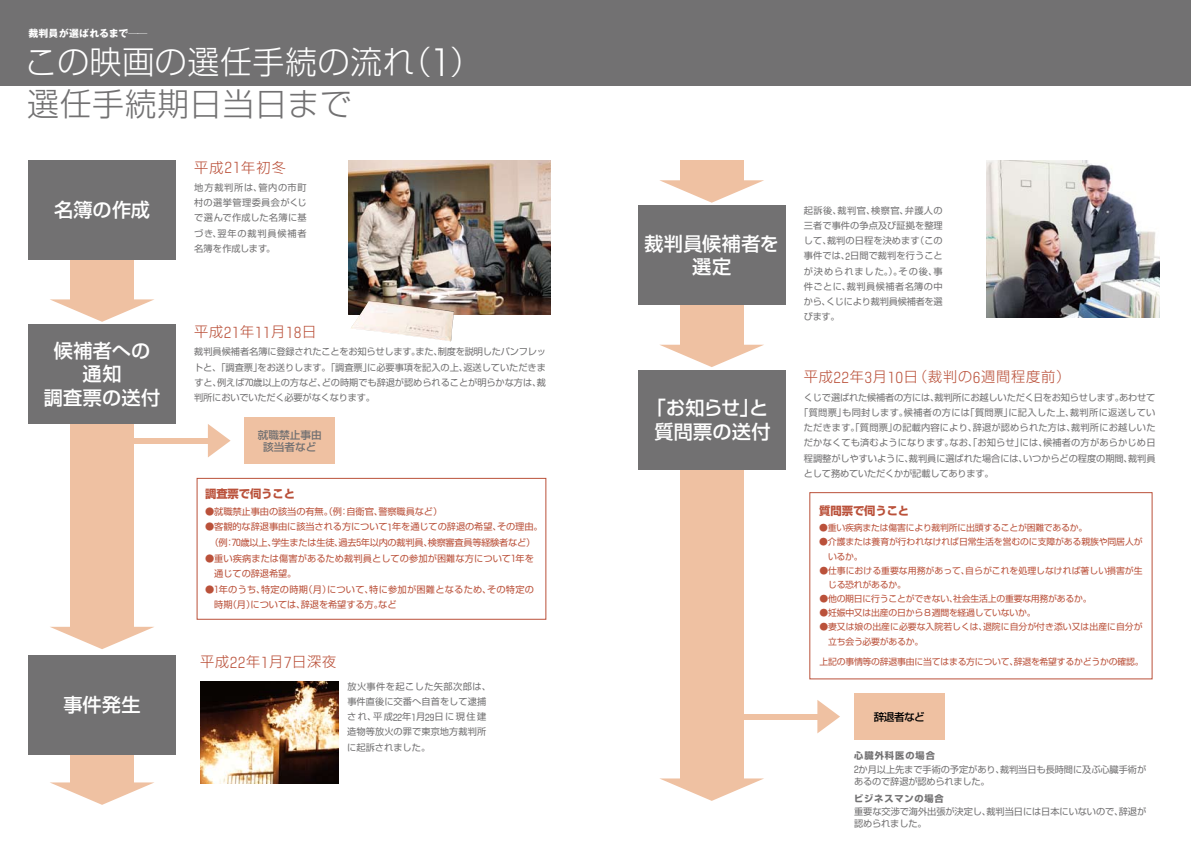
<style>
.page{position:relative;width:1191px;height:842px;background:#fff}
.page>*{position:absolute;margin:0;border:0;box-sizing:border-box;transform-origin:0 0}
.t1{font:300 31.9px/42.5px "Shin Go Pro";letter-spacing:.02em;color:#fff}
.t2{font:500 19.1px/23.4px "Shin Go Pro";letter-spacing:.01em;color:#fff;text-align:center}
.t3{font:300 14.2px "Shin Go Pro";letter-spacing:.06em;color:#ba513a}
.t4{font:300 14.2px "Shingo Num";color:#ba513a}
.t5{font:700 11.3px "Shin Go Pro";letter-spacing:-.01em;color:#ba513a}
.t6{font:500 10.6px "Shin Go Pro";color:#727172}
.t7{font:500 10.6px "Shin Go Pro";letter-spacing:-.05em;color:#000}
.t8{font:700 9.9px "Gothic MB101 Pro";letter-spacing:.015em;color:#fff}
.t9{font:9.2px/15.2px "Shin Go Pro";letter-spacing:-.005em;color:#727172;text-align:justify}
.t10{font:9.2px/15.6px "Shin Go Pro";letter-spacing:-.01em;color:#ba513a;text-align:center}
.t11{font:9.2px "Shin Go Pro";letter-spacing:.02em;color:#727172}
.t12{font:9.2px/15.6px "Shin Go Pro";letter-spacing:.025em;color:#ba513a}
.t13{font:9.2px "Shin Go Pro";letter-spacing:.03em;color:#727172}
.t14{font:700 9.2px "Shin Go Pro";letter-spacing:.09em;color:#727172}
.t15{font:8.9px/14.2px "Shin Go Pro";letter-spacing:-.025em;color:#ba513a}
.t16{font:8.9px/14.2px "Shin Go Pro";color:#ba513a}
.s1{font-family:"Shingo Num";font-size:35.1px}
.s2{color:#727172}
.s3{font-family:"Shingo Num"}
.s4{font-family:"Shin Go Pro"}
.s5{font-weight:700}
</style>
<div class="page">
<img style="left:349px;top:160px;width:201px;height:155px">
<img style="left:350px;top:301px;width:104px;height:41px">
<img style="left:201px;top:681px;width:137px;height:103px">
<img style="left:986px;top:160px;width:173px;height:158px">
<div style="left:680px;top:160px;width:63px;height:23px;background:#efc1a2"></div>
<svg style="left:660px;top:180px;width:104px;height:23px"></svg>
<div style="left:680px;top:291px;width:63px;height:60px;background:#efc1a2"></div>
<svg style="left:660px;top:345px;width:103px;height:22px"></svg>
<div style="left:680px;top:465px;width:63px;height:317px;background:#efc1a2"></div>
<svg style="left:660px;top:778px;width:104px;height:23px"></svg>
<div style="left:70px;top:229px;width:64px;height:74px;background:#efc1a2"></div>
<svg style="left:50px;top:299px;width:104px;height:23px"></svg>
<div style="left:70px;top:415px;width:64px;height:216px;background:#efc1a2"></div>
<svg style="left:50px;top:627px;width:104px;height:22px"></svg>
<div style="left:70px;top:752px;width:64px;height:34px;background:#efc1a2"></div>
<svg style="left:50px;top:782px;width:104px;height:23px"></svg>
<div style="left:0;top:0;width:1191px;height:85px;background:#727172"></div>
<div style="left:28px;top:160px;width:148px;height:99px;background:#727172"></div>
<div style="left:28px;top:655px;width:148px;height:99px;background:#727172"></div>
<div style="left:28px;top:325px;width:148px;height:99px;background:#727172"></div>
<div style="left:638px;top:206px;width:147px;height:99px;background:#727172"></div>
<div style="left:638px;top:370px;width:147px;height:99px;background:#727172"></div>
<div style="left:120px;top:438px;width:100px;height:5px;background:#efc1a2"></div>
<svg style="left:208px;top:424px;width:22px;height:33px"></svg>
<div style="left:245px;top:418px;width:90px;height:46px;background:#efc1a2"></div>
<div style="left:197px;top:478px;width:349px;height:142px;border:1px solid #ba513a"></div>
<div style="left:809px;top:492px;width:343px;height:187px;border:1px solid #ba513a"></div>
<div style="left:738px;top:714px;width:81px;height:5px;background:#efc1a2"></div>
<svg style="left:817px;top:700px;width:23px;height:33px"></svg>
<div style="left:854px;top:693px;width:90px;height:47px;background:#efc1a2"></div>
<p class="t8" style="left:28px;top:25px;width:121px">裁判員が選ばれるまで──</p>
<h1 class="t1" style="left:25px;top:37px;width:459px">この映画の選任手続の流れ（<span class="s1">1</span>）<span class="s2">選任手続期日当日まで</span></h1>
<h2 class="t2" style="left:54px;top:196px;width:97px">名簿の作成</h2>
<h2 class="t2" style="left:44px;top:337px;width:118px">候補者への通知<br>調査票の送付</h2>
<h2 class="t2" style="left:63px;top:690px;width:79px">事件発生</h2>
<h3 class="t3" style="left:194px;top:156px;width:93px">平成<span class="s3">21</span>年初冬</h3>
<p class="t9" style="left:194px;top:179px;width:114px">地方裁判所は、管内の市町村の選挙管理委員会がくじで選んで作成した名簿に基づき、翌年の裁判員候補者名簿を作成します。</p>
<h3 class="t4" style="left:194px;top:322px;width:123px"><span class="s4">平成</span>21<span class="s4">年</span>11<span class="s4">月</span>18<span class="s4">日</span></h3>
<p class="t9" style="left:194px;top:343px;width:353px">裁判員候補者名簿に登録されたことをお知らせします。また、制度を説明したパンフレットと、「調査票」をお送りします。「調査票」に必要事項を記入の上、返送していただきますと、例えば<span class="s3">70</span>歳以上の方など、どの時期でも辞退が認められることが明らかな方は、裁判所においでいただく必要がなくなります。</p>
<h2 class="t2" style="left:644px;top:229px;width:136px">裁判員候補者を選定</h2>
<h2 class="t2" style="left:647px;top:394px;width:123px">「お知らせ」と</h2>
<p class="t6" style="left:258px;top:426px;width:65px">就職禁止事由</p>
<h2 class="t2" style="left:654px;top:417px;width:117px">質問票の送付</h2>
<p class="t6" style="left:263px;top:438px;width:55px">該当者など</p>
<p class="t5" style="left:205px;top:485px;width:91px">調査票で伺うこと</p>
<p class="t10" style="left:205px;top:502px;width:239px">●就職禁止事由の該当の有無（。例：自衛官、警察職員など）</p>
<p class="t10" style="left:205px;top:518px;width:339px">●客観的な辞退事由に該当される方について<span class="s3">1</span>年を通じての辞退の希望、その理由。（例：<span class="s3">70</span>歳以上、学生または生徒、過去<span class="s3">5</span>年以内の裁判員、検察審査員等経験者など）</p>
<p class="t10" style="left:214px;top:549px;width:321px;text-align:left;text-indent:-9px">●重い疾病または傷害があるため裁判員としての参加が困難な方について<span class="s3">1</span>年を通じての辞退希望。</p>
<p class="t12" style="left:214px;top:580px;width:321px;text-indent:-9px">●<span class="s3">1</span>年のうち、特定の時期（月）について、特に参加が困難となるため、その特定の時期（月）については、辞退を希望する方。など</p>
<h3 class="t3" style="left:200px;top:650px;width:138px">平成<span class="s3">22</span>年<span class="s3">1</span>月<span class="s3">7</span>日深夜</h3>
<p class="t9" style="left:347px;top:677px;width:145px;text-align:left">放火事件を起こした矢部次郎は、事件直後に交番へ自首をして逮捕され、平成<span class="s3">22</span>年<span class="s3">1</span>月<span class="s3">29</span>日に現住建造物等放火の罪で東京地方裁判所に起訴されました。</p>
<p class="t9" style="left:804px;top:201px;width:140px">起訴後、裁判官、検察官、弁護人の三者で事件の争点及び証拠を整理して、裁判の日程を決めます（この事件では、<span class="s3">2</span>日間で裁判を行うことが決められました。）。その後、事件ごとに、裁判員候補者名簿の中から、くじにより裁判員候補者を選びます。</p>
<h3 class="t3" style="left:804px;top:365px;width:268px">平成<span class="s3">22</span>年<span class="s3">3</span>月<span class="s3">10</span>日（裁判の<span class="s3">6</span>週間程度前）</h3>
<p class="t9" style="left:804px;top:389px;width:353px">くじで選ばれた候補者の方には、裁判所にお越しいただく日をお知らせします。あわせて</p>
<p class="t13" style="left:799px;top:405px;width:358px">「質問票」も同封します。候補者の方には「質問票」に記入した上、裁判所に返送してい</p>
<p class="t11" style="left:804px;top:420px;width:353px">ただきます。「質問票」の記載内容により、辞退が認められた方は、裁判所にお越しいた</p>
<p class="t11" style="left:804px;top:435px;width:353px">だかなくても済むようになります。なお、「お知らせ」には、候補者の方があらかじめ日</p>
<p class="t9" style="left:804px;top:449px;width:353px">程調整がしやすいように、裁判員に選ばれた場合には、いつからどの程度の期間、裁判員</p>
<p class="t9" style="left:804px;top:465px;width:191px">として務めていただくかが記載してあります。</p>
<p class="t5" style="left:819px;top:502px;width:91px">質問票で伺うこと</p>
<p class="t15" style="left:819px;top:520px;width:269px">●重い疾病または傷害により裁判所に出頭することが困難であるか。</p>
<p class="t15" style="left:828px;top:534px;width:316px;text-indent:-9px">●介護または養育が行われなければ日常生活を営むのに支障がある親族や同居人がいるか。</p>
<p class="t16" style="left:828px;top:562px;width:316px;text-indent:-9px">●仕事における重要な用務があって、自らがこれを処理しなければ著しい損害が生じる恐れがあるか。</p>
<p class="t15" style="left:819px;top:590px;width:274px">●他の期日に行うことができない、社会生活上の重要な用務があるか。</p>
<p class="t15" style="left:819px;top:605px;width:218px">●妊娠中又は出産の日から８週間を経過していないか。</p>
<p class="t16" style="left:828px;top:619px;width:316px;text-indent:-9px">●妻又は娘の出産に必要な入院若しくは、退院に自分が付き添い又は出産に自分が立ち会う必要があるか。</p>
<p class="t15" style="left:819px;top:654px;width:325px">上記の事情等の辞退事由に当てはまる方について、辞退を希望するかどうかの確認。</p>
<p class="t7" style="left:873px;top:708px;width:53px">辞退者など</p>
<p class="t9" style="left:854px;top:748px;width:293px;line-height:13.5px"><span class="s5">心臓外科医の場合<br></span><span class="s3">2</span>か月以上先まで手術の予定があり、裁判当日も長時間に及ぶ心臓手術が</p>
<p class="t9" style="left:854px;top:772px;width:137px">あるので辞退が認められました。</p>
<p class="t14" style="left:854px;top:791px;width:91px">ビジネスマンの場合</p>
<p class="t9" style="left:854px;top:804px;width:293px;line-height:12.1px">重要な交渉で海外出張が決定し、裁判当日には日本にいないので、辞退が認められました。</p>
</div>
